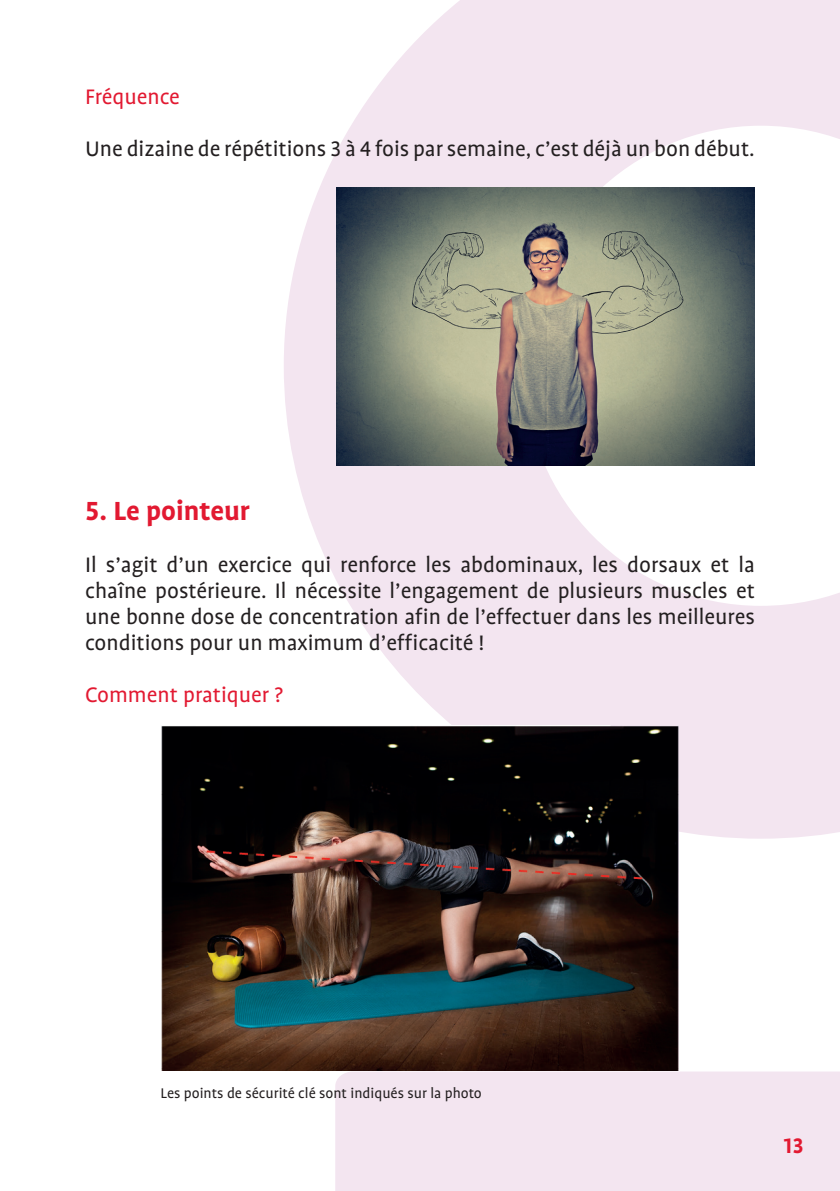
<style>
.page{position:relative;width:840px;height:1191px;background:#fff}
.page>*{position:absolute;margin:0;border:0;box-sizing:border-box;transform-origin:0 0}
.t1{font:700 30px "Profile OT";color:#e21931}
.t2{font:24px/26px "Profile OT";color:#231f20;text-align:justify}
.t3{font:24px "Profile OT";color:#e21931}
.t4{font:700 24px "Profile OT";color:#e21931}
.t5{font:16px "Profile OT";color:#231f20}
</style>
<div class="page">
<svg style="left:284px;top:0;width:555px;height:838px;fill:#f3e5f0"></svg>
<div style="left:335px;top:1071px;width:504px;height:120px;background:#f3e5f0"></div>
<img style="left:336px;top:187px;width:418px;height:279px">
<img style="left:161px;top:726px;width:517px;height:344px">
<p class="t3" style="left:85px;top:83px;width:96px">Fréquence</p>
<p class="t2" style="left:85px;top:136px;width:670px">Une dizaine de répétitions 3 à 4 fois par semaine, c’est déjà un bon début.</p>
<p class="t1" style="left:85px;top:494px;width:166px">5. Le pointeur</p>
<p class="t2" style="left:85px;top:552px;width:671px">Il s’agit d’un exercice qui renforce les abdominaux, les dorsaux et la chaîne postérieure. Il nécessite l’engagement de plusieurs muscles et une bonne dose de concentration afin de l’effectuer dans les meilleures conditions pour un maximum d’efficacité !</p>
<p class="t3" style="left:85px;top:681px;width:199px">Comment pratiquer ?</p>
<p class="t5" style="left:160px;top:1084px;width:322px">Les points de sécurité clé sont indiqués sur la photo</p>
<p class="t4" style="left:782px;top:1132px;width:22px">13</p>
</div>
